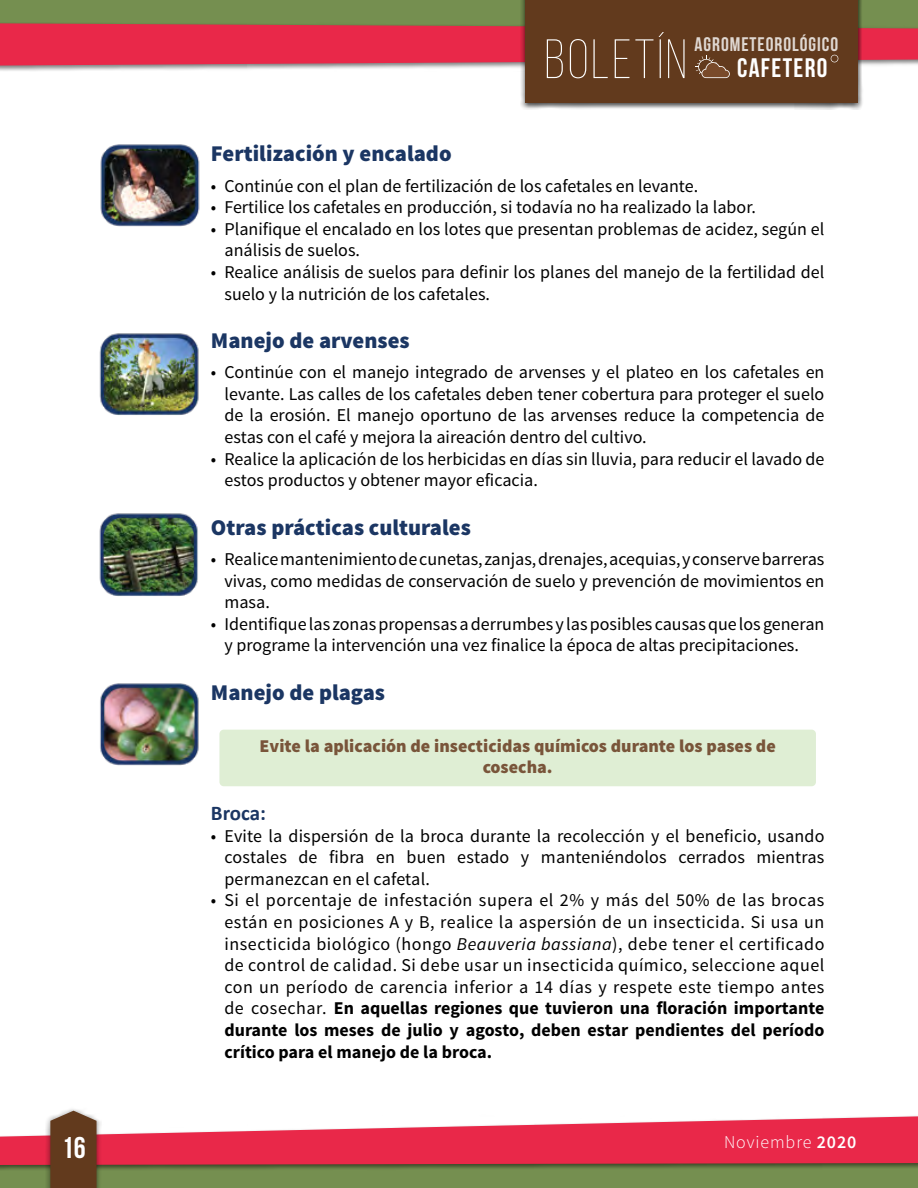
<style>
.page{position:relative;width:918px;height:1188px;background:#fff}
.page>*{position:absolute;margin:0;border:0;box-sizing:border-box;transform-origin:0 0}
.t1{font:300 55.35px "Bebas Neue";letter-spacing:.05em;color:#fff}
.t2{font:30px "Bebas Neue";color:#fff}
.t3{font:26.85px "Bebas Neue";letter-spacing:.05em;color:#fff}
.t4{font:900 22.5px "Source Sans Pro";color:#1b3663}
.t5{font:700 21px "Calibri";letter-spacing:-.005em;color:#1b3663}
.t6{font:19.65px "Bebas Neue";letter-spacing:.05em;color:#fff}
.t7{font:18px/21.6px "Source Sans Pro";color:#000}
.t8{font:900 18px/21.6px "Source Sans Pro";color:#79553a;text-align:center}
.t9{font:300 18px "Source Sans Pro";letter-spacing:.05em;color:#fff}
.s1{font-style:italic}
.s2{font-weight:700}
.s3{font-weight:600}
</style>
<div class="page">
<div style="left:0;top:1143px;width:918px;height:45px;background:#758f50"></div>
<div style="left:0;top:0;width:918px;height:55px;background:#758f50"></div>
<div style="left:0;top:1115px;width:918px;height:56px;background:#000;opacity:.5"></div>
<svg style="left:0;top:1116px;width:918px;height:49px;fill:#e92849"></svg>
<div style="left:520px;top:0;width:343px;height:110px;background:#000;opacity:.75"></div>
<div style="left:526px;top:0;width:332px;height:103px;background:#623a1d"></div>
<svg style="left:0;top:23px;width:918px;height:55px"></svg>
<div style="left:45px;top:1107px;width:57px;height:81px;background:#000;opacity:.5"></div>
<svg style="left:50px;top:1111px;width:47px;height:77px;background:#6b452a"></svg>
<div style="left:219px;top:730px;width:597px;height:56px;background:#dfeed4;border-radius:4px"></div>
<img style="left:99px;top:513px;width:99px;height:83px">
<img style="left:100px;top:683px;width:99px;height:83px">
<img style="left:99px;top:333px;width:100px;height:82px">
<img style="left:100px;top:144px;width:100px;height:83px">
<h1 class="t1" style="left:545px;top:30px;width:144px">BOLETÍN</h1>
<p class="t6" style="left:695px;top:34px;width:145px">AGROMETEOROLÓGICO</p>
<h3 class="t3" style="left:737px;top:53px;width:92px">CAFETERO</h3>
<p class="t4" style="left:211px;top:139px;width:242px">Fertilización y encalado</p>
<p class="t7" style="left:211px;top:175px;width:489px">• Continúe con el plan de fertilización de los cafetales en levante.</p>
<p class="t7" style="left:211px;top:197px;width:547px">• Fertilice los cafetales en producción, si todavía no ha realizado la labor.</p>
<p class="t7" style="left:224px;top:218px;width:601px;text-indent:-14px">• Planifique el encalado en los lotes que presentan problemas de acidez, según el análisis de suelos.</p>
<p class="t7" style="left:224px;top:261px;width:601px;text-indent:-14px">• Realice análisis de suelos para definir los planes del manejo de la fertilidad del suelo y la nutrición de los cafetales.</p>
<p class="t4" style="left:211px;top:326px;width:200px">Manejo de arvenses</p>
<p class="t7" style="left:224px;top:362px;width:602px;text-align:justify;text-indent:-14px">• Continúe con el manejo integrado de arvenses y el plateo en los cafetales en levante. Las calles de los cafetales deben tener cobertura para proteger el suelo de la erosión. El manejo oportuno de las arvenses reduce la competencia de estas con el café y mejora la aireación dentro del cultivo.</p>
<p class="t7" style="left:224px;top:448px;width:601px;text-indent:-14px">• Realice la aplicación de los herbicidas en días sin lluvia, para reducir el lavado de estos productos y obtener mayor eficacia.</p>
<p class="t4" style="left:211px;top:513px;width:261px">Otras prácticas culturales</p>
<p class="t7" style="left:224px;top:548px;width:602px;text-align:justify;text-indent:-14px">• Realice mantenimiento de cunetas, zanjas, drenajes, acequias, y conserve barreras vivas, como medidas de conservación de suelo y prevención de movimientos en masa.</p>
<p class="t7" style="left:224px;top:613px;width:601px;text-indent:-14px">• Identifique las zonas propensas a derrumbes y las posibles causas que los generan y programe la intervención una vez finalice la época de altas precipitaciones.</p>
<p class="t4" style="left:211px;top:678px;width:176px">Manejo de plagas</p>
<p class="t8" style="left:260px;top:736px;width:518px">Evite la aplicación de insecticidas químicos durante los pases de cosecha.</p>
<p class="t5" style="left:211px;top:800px;width:57px">Broca:</p>
<p class="t7" style="left:224px;top:825px;width:602px;text-align:justify;text-indent:-14px">• Evite la dispersión de la broca durante la recolección y el beneficio, usando costales de fibra en buen estado y manteniéndolos cerrados mientras permanezcan en el cafetal.</p>
<p class="t7" style="left:224px;top:890px;width:602px;text-align:justify;text-indent:-14px">• Si el porcentaje de infestación supera el 2% y más del 50% de las brocas están en posiciones A y B, realice la aspersión de un insecticida. Si usa un insecticida biológico (hongo <span class="s1">Beauveria bassiana</span>), debe tener el certificado de control de calidad. Si debe usar un insecticida químico, seleccione aquel con un período de carencia inferior a 14 días y respete este tiempo antes de cosechar. <span class="s2">En aquellas regiones que tuvieron una floración importante durante los meses de julio y agosto, deben estar pendientes del período crítico para el manejo de la broca.</span></p>
<h2 class="t2" style="left:62px;top:1131px;width:25px">16</h2>
<p class="t9" style="left:724px;top:1131px;width:134px">Noviembre <span class="s3">2020</span></p>
</div>
